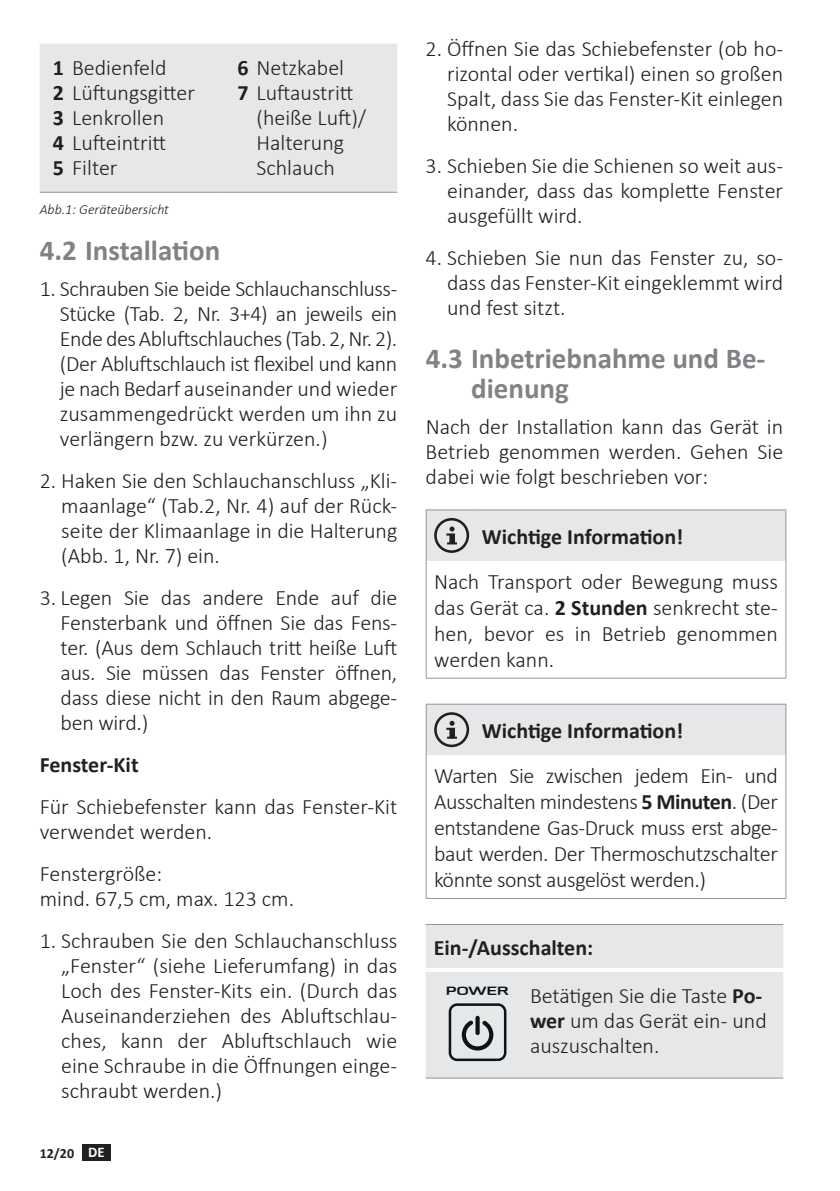
<style>
.page{position:relative;width:840px;height:1191px;background:#fff}
.page>*{position:absolute;margin:0;border:0;box-sizing:border-box;transform-origin:0 0}
.t1{font:700 29px/30px "Calibri";color:#808285}
.t2{font:300 22px/25px "Calibri";color:#231f20;text-align:justify}
.t3{font:700 22px/48px "Calibri";color:#231f20}
.t4{font:italic 300 14px "Calibri";color:#231f20}
.t5{font:700 14px "Calibri";color:#231f20}
.s1{font-weight:700}
.s2{font-size:14.8px;color:#fff}
.s3{font-weight:300}
</style>
<div class="page">
<div style="left:82px;top:1144px;width:29px;height:16px;background:#231f20"></div>
<div style="left:40px;top:44px;width:357px;height:148px;background:#e6e7e9"></div>
<hr style="left:40px;top:192px;width:32px;height:1px;background:#939598">
<hr style="left:72px;top:192px;width:150px;height:1px;background:#939598">
<hr style="left:222px;top:192px;width:34px;height:1px;background:#939598">
<hr style="left:256px;top:192px;width:141px;height:1px;background:#939598">
<hr style="left:425px;top:509px;width:48px;height:1px;background:#939598">
<hr style="left:425px;top:510px;width:1px;height:51px;background:#939598">
<hr style="left:473px;top:509px;width:313px;height:1px;background:#939598">
<hr style="left:785px;top:510px;width:1px;height:51px;background:#939598">
<hr style="left:425px;top:561px;width:1px;height:116px;background:#939598">
<hr style="left:785px;top:561px;width:1px;height:116px;background:#939598">
<hr style="left:425px;top:677px;width:48px;height:1px;background:#939598">
<hr style="left:473px;top:677px;width:313px;height:1px;background:#939598">
<div style="left:426px;top:510px;width:359px;height:51px;background:#e6e7e9"></div>
<hr style="left:425px;top:703px;width:48px;height:1px;background:#939598">
<hr style="left:425px;top:704px;width:1px;height:51px;background:#939598">
<hr style="left:473px;top:703px;width:313px;height:1px;background:#939598">
<hr style="left:785px;top:704px;width:1px;height:51px;background:#939598">
<hr style="left:425px;top:755px;width:1px;height:143px;background:#939598">
<hr style="left:785px;top:755px;width:1px;height:143px;background:#939598">
<hr style="left:425px;top:898px;width:48px;height:1px;background:#939598">
<hr style="left:473px;top:898px;width:313px;height:1px;background:#939598">
<div style="left:426px;top:704px;width:359px;height:51px;background:#e6e7e9"></div>
<div style="left:426px;top:925px;width:356px;height:152px;background:#e6e7e9"></div>
<svg style="left:426px;top:967px;width:103px;height:4px"></svg>
<svg style="left:529px;top:967px;width:253px;height:4px"></svg>
<hr style="left:425px;top:924px;width:104px;height:1px;background:#939598">
<hr style="left:529px;top:924px;width:253px;height:1px;background:#939598">
<hr style="left:425px;top:1077px;width:104px;height:1px;background:#939598">
<hr style="left:529px;top:1077px;width:253px;height:1px;background:#939598">
<svg style="left:448px;top:1003px;width:58px;height:58px;background:#acaeb0"></svg>
<p class="t2" style="left:53px;top:55px;width:143px;text-align:left"><span class="s1">1</span> Bedienfeld<br><span class="s1">2</span> Lüftungsgitter<br><span class="s1">3</span> Lenkrollen<br><span class="s1">4</span> Lufteintritt<br><span class="s1">5</span> Filter</p>
<p class="t2" style="left:237px;top:55px;width:108px"><span class="s1">6</span> Netzkabel</p>
<p class="t2" style="left:237px;top:80px;width:118px"><span class="s1">7</span> Luftaustritt</p>
<p class="t2" style="left:256px;top:105px;width:111px">(heiße Luft)/</p>
<p class="t2" style="left:256px;top:130px;width:89px">Halterung</p>
<p class="t2" style="left:256px;top:155px;width:80px">Schlauch</p>
<p class="t4" style="left:40px;top:201px;width:131px">Abb.1: Geräteübersicht</p>
<h1 class="t1" style="left:40px;top:235px;width:182px">4.2 Installation</h1>
<p class="t2" style="left:60px;top:276px;width:339px;text-indent:-20px">1. Schrauben Sie beide Schlauchanschluss-Stücke (Tab. 2, Nr. 3+4) an jeweils ein Ende desAbluftschlauches(Tab. 2,Nr. 2). (Der Abluftschlauch ist flexibel und kann je nach Bedarf auseinander und wieder zusammengedrückt werden um ihn zu verlängern bzw. zu verkürzen.)</p>
<p class="t2" style="left:61px;top:468px;width:337px;text-indent:-22px">2. Haken Sie den Schlauchanschluss „Kli&shy;maanlage“ (Tab.2, Nr. 4) auf der Rück&shy;seite der Klimaanlage in die Halterung (Abb. 1, Nr. 7) ein.</p>
<p class="t2" style="left:61px;top:585px;width:338px;text-indent:-21px">3. Legen Sie das andere Ende auf die Fensterbank und öffnen Sie das Fens&shy;ter. (Aus dem Schlauch tritt heiße Luft aus. Sie müssen das Fenster öffnen, dass diese nicht in den Raum abgege&shy;ben wird.)</p>
<p class="t3" style="left:40px;top:740px;width:100px">Fenster-Kit</p>
<p class="t2" style="left:40px;top:794px;width:359px">Für Schiebefenster kann das Fenster-Kit verwendet werden.</p>
<p class="t2" style="left:40px;top:861px;width:256px">Fenstergröße:<br>mind. 67,5 cm, max. 123 cm.</p>
<p class="t2" style="left:61px;top:928px;width:337px;text-indent:-21px">1. Schrauben Sie den Schlauchanschluss „Fenster“ (siehe Lieferumfang) in das Loch des Fenster-Kits ein. (Durch das Auseinanderziehen des Abluftschlau&shy;ches, kann der Abluftschlauch wie eine Schraube in die Öffnungen einge&shy;schraubt werden.)</p>
<p class="t5" style="left:40px;top:1143px;width:66px">12/20 <span class="s2">DE</span></p>
<p class="t2" style="left:447px;top:36px;width:337px;text-indent:-21px">2. Öffnen Sie das Schiebefenster (ob ho&shy;rizontal oder vertikal) einen so großen Spalt, dass Sie das Fenster-Kit einlegen können.</p>
<p class="t2" style="left:447px;top:153px;width:337px;text-indent:-21px">3. Schieben Sie die Schienen so weit aus&shy;einander, dass das komplette Fenster ausgefüllt wird.</p>
<p class="t2" style="left:447px;top:245px;width:337px;text-indent:-22px">4. Schieben Sie nun das Fenster zu, so&shy;dass das Fenster-Kit eingeklemmt wird und fest sitzt.</p>
<h1 class="t1" style="left:471px;top:343px;width:296px;text-indent:-45px">4.3 Inbetriebnahme und Be&shy;dienung</h1>
<p class="t2" style="left:425px;top:414px;width:359px">Nach der Installation kann das Gerät in Betrieb genommen werden. Gehen Sie dabei wie folgt beschrieben vor:</p>
<p class="t3" style="left:481px;top:512px;width:203px">Wichtige Information!</p>
<p class="t2" style="left:434px;top:568px;width:345px;line-height:26px">Nach Transport oder Bewegung muss das Gerät ca. <span class="s1">2 Stunden</span> senkrecht ste&shy;hen, bevor es in Betrieb genommen werden kann.</p>
<p class="t3" style="left:481px;top:706px;width:203px">Wichtige Information!</p>
<p class="t2" style="left:434px;top:762px;width:345px;line-height:26px">Warten Sie zwischen jedem Ein- und Ausschalten mindestens <span class="s1">5 Minuten</span>. (Der entstandene Gas-Druck muss erst abge&shy;baut werden. Der Thermoschutzschalter könnte sonst ausgelöst werden.)</p>
<p class="t3" style="left:446px;top:923px;width:317px;text-indent:-13px">Ein-/Ausschalten:<br><sup>POWER</sup> <span class="s3">Betätigen Sie die Taste</span> Po-</p>
<p class="t2" style="left:529px;top:1008px;width:238px"><span class="s1">wer</span> um das Gerät ein- und auszuschalten.</p>
</div>
